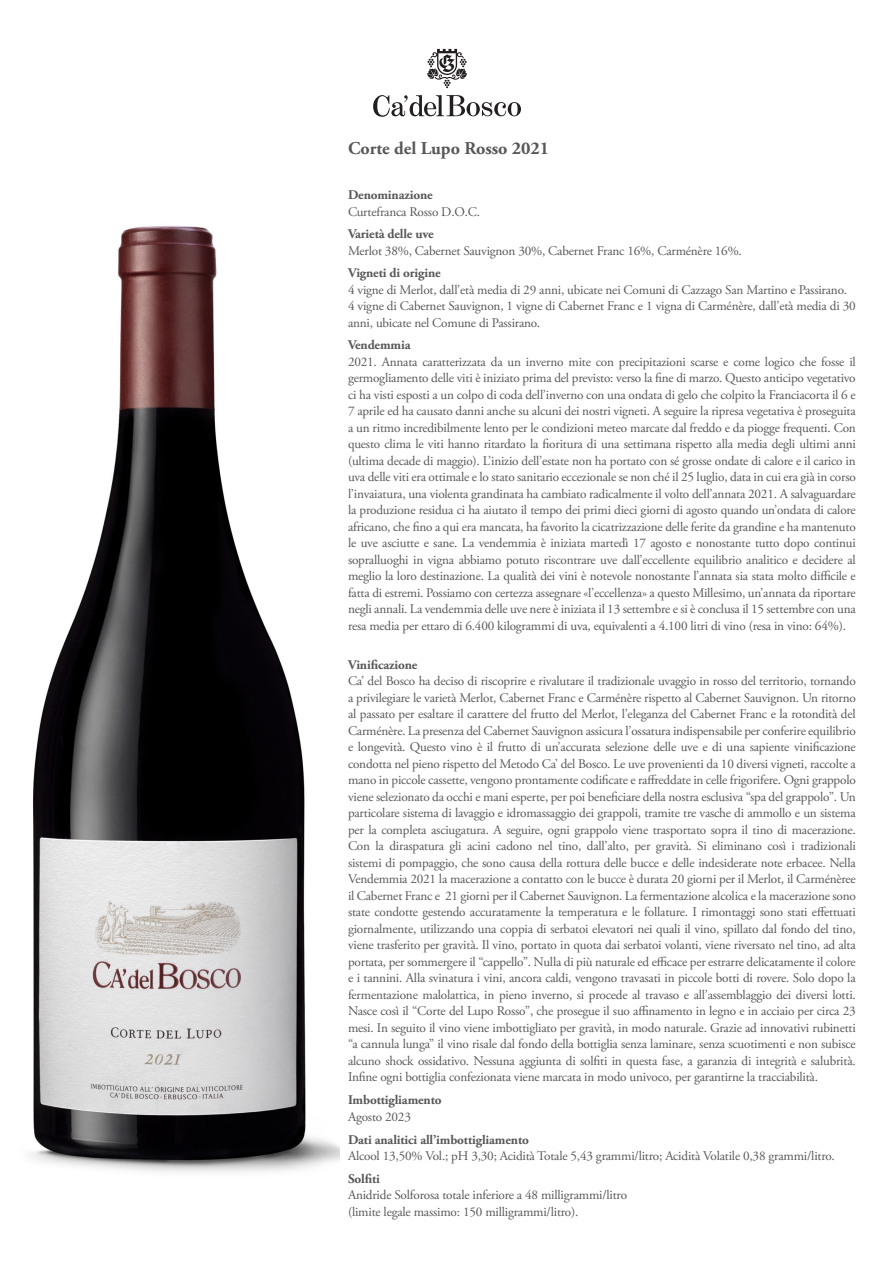
<style>
.page{position:relative;width:893px;height:1263px;background:#fff}
.page>*{position:absolute;margin:0;border:0;box-sizing:border-box;transform-origin:0 0}
.t1{font:700 18px "Adobe Garamond Pro";color:#57585a}
.t2{font:13.2px/16.5px "Adobe Garamond Pro";letter-spacing:-.015em;color:#57585a;text-align:justify}
.t3{font:700 13.2px "Adobe Garamond Pro";letter-spacing:-.01em;color:#57585a}
</style>
<div class="page">
<svg style="left:427px;top:49px;width:40px;height:39px"></svg>
<svg style="left:373px;top:95px;width:148px;height:22px"></svg>
<img style="left:30px;top:225px;width:310px;height:948px">
<p class="t1" style="left:348px;top:138px;width:203px">Corte del Lupo Rosso 2021</p>
<p class="t3" style="left:348px;top:187px;width:86px">Denominazione</p>
<p class="t2" style="left:348px;top:204px;width:134px">Curtefranca Rosso D.O.C.</p>
<p class="t3" style="left:348px;top:226px;width:87px">Varietà delle uve</p>
<p class="t2" style="left:348px;top:243px;width:395px">Merlot 38%, Cabernet Sauvignon 30%, Cabernet Franc 16%, Carménère 16%.</p>
<p class="t3" style="left:348px;top:265px;width:94px">Vigneti di origine</p>
<p class="t2" style="left:348px;top:282px;width:500px">4 vigne di Merlot, dall’età media di 29 anni, ubicate nei Comuni di Cazzago San Martino e Passirano.</p>
<p class="t2" style="left:348px;top:298px;width:509px">4 vigne di Cabernet Sauvignon, 1 vigne di Cabernet Franc e 1 vigna di Carménère, dall’età media di 30 anni, ubicate nel Comune di Passirano.</p>
<p class="t3" style="left:348px;top:337px;width:64px">Vendemmia</p>
<p class="t2" style="left:348px;top:354px;width:509px">2021. Annata caratterizzata da un inverno mite con precipitazioni scarse e come logico che fosse il germogliamento delle viti è iniziato prima del previsto: verso la fine di marzo. Questo anticipo vegetativo ci ha visti esposti a un colpo di coda dell’inverno con una ondata di gelo che colpito la Franciacorta il 6 e 7 aprile ed ha causato danni anche su alcuni dei nostri vigneti. A seguire la ripresa vegetativa è proseguita a un ritmo incredibilmente lento per le condizioni meteo marcate dal freddo e da piogge frequenti. Con questo clima le viti hanno ritardato la fioritura di una settimana rispetto alla media degli ultimi anni (ultima decade di maggio). L’inizio dell’estate non ha portato con sé grosse ondate di calore e il carico in uva delle viti era ottimale e lo stato sanitario eccezionale se non ché il 25 luglio, data in cui era già in corso l’invaiatura, una violenta grandinata ha cambiato radicalmente il volto dell’annata 2021. A salvaguardare la produzione residua ci ha aiutato il tempo dei primi dieci giorni di agosto quando un’ondata di calore africano, che fino a qui era mancata, ha favorito la cicatrizzazione delle ferite da grandine e ha mantenuto le uve asciutte e sane. La vendemmia è iniziata martedì 17 agosto e nonostante tutto dopo continui sopralluoghi in vigna abbiamo potuto riscontrare uve dall’eccellente equilibrio analitico e decidere al meglio la loro destinazione. La qualità dei vini è notevole nonostante l’annata sia stata molto difficile e fatta di estremi. Possiamo con certezza assegnare «l’eccellenza» a questo Millesimo, un’annata da riportare negli annali. La vendemmia delle uve nere è iniziata il 13 settembre e si è conclusa il 15 settembre con una resa media per ettaro di 6.400 kilogrammi di uva, equivalenti a 4.100 litri di vino (resa in vino: 64%).</p>
<p class="t3" style="left:348px;top:657px;width:71px">Vinificazione</p>
<p class="t2" style="left:348px;top:673px;width:509px">Ca’ del Bosco ha deciso di riscoprire e rivalutare il tradizionale uvaggio in rosso del territorio, tornando a privilegiare le varietà Merlot, Cabernet Franc e Carménère rispetto al Cabernet Sauvignon. Un ritorno al passato per esaltare il carattere del frutto del Merlot, l’eleganza del Cabernet Franc e la rotondità del Carménère. La presenza del Cabernet Sauvignon assicura l’ossatura indispensabile per conferire equilibrio e longevità. Questo vino è il frutto di un’accurata selezione delle uve e di una sapiente vinificazione condotta nel pieno rispetto del Metodo Ca’ del Bosco. Le uve provenienti da 10 diversi vigneti, raccolte a mano in piccole cassette, vengono prontamente codificate e raffreddate in celle frigorifere. Ogni grappolo viene selezionato da occhi e mani esperte, per poi beneficiare della nostra esclusiva “spa del grappolo”. Un particolare sistema di lavaggio e idromassaggio dei grappoli, tramite tre vasche di ammollo e un sistema per la completa asciugatura. A seguire, ogni grappolo viene trasportato sopra il tino di macerazione.<br>Con la diraspatura gli acini cadono nel tino, dall’alto, per gravità. Si eliminano così i tradizionali sistemi di pompaggio, che sono causa della rottura delle bucce e delle indesiderate note erbacee. Nella Vendemmia 2021 la macerazione a contatto con le bucce è durata 20 giorni per il Merlot, il Carménèree il Cabernet Franc e 21 giorni per il Cabernet Sauvignon. La fermentazione alcolica e la macerazione sono state condotte gestendo accuratamente la temperatura e le follature. I rimontaggi sono stati effettuati giornalmente, utilizzando una coppia di serbatoi elevatori nei quali il vino, spillato dal fondo del tino, viene trasferito per gravità. Il vino, portato in quota dai serbatoi volanti, viene riversato nel tino, ad alta portata, per sommergere il “cappello”. Nulla di più naturale ed efficace per estrarre delicatamente il colore e i tannini. Alla svinatura i vini, ancora caldi, vengono travasati in piccole botti di rovere. Solo dopo la fermentazione malolattica, in pieno inverno, si procede al travaso e all’assemblaggio dei diversi lotti.<br>Nasce così il “Corte del Lupo Rosso”, che prosegue il suo affinamento in legno e in acciaio per circa 23 mesi. In seguito il vino viene imbottigliato per gravità, in modo naturale. Grazie ad innovativi rubinetti “a cannula lunga” il vino risale dal fondo della bottiglia senza laminare, senza scuotimenti e non subisce alcuno shock ossidativo. Nessuna aggiunta di solfiti in questa fase, a garanzia di integrità e salubrità.<br>Infine ogni bottiglia confezionata viene marcata in modo univoco, per garantirne la tracciabilità.</p>
<p class="t3" style="left:348px;top:1092px;width:95px">Imbottigliamento</p>
<p class="t2" style="left:348px;top:1109px;width:64px">Agosto 2023</p>
<p class="t3" style="left:348px;top:1132px;width:182px">Dati analitici all’imbottigliamento</p>
<p class="t2" style="left:348px;top:1148px;width:488px">Alcool 13,50% Vol.; pH 3,30; Acidità Totale 5,43 grammi/litro; Acidità Volatile 0,38 grammi/litro.</p>
<p class="t3" style="left:348px;top:1171px;width:33px">Solfiti</p>
<p class="t2" style="left:348px;top:1187px;width:281px">Anidride Solforosa totale inferiore a 48 milligrammi/litro</p>
<p class="t2" style="left:348px;top:1203px;width:232px">(limite legale massimo: 150 milligrammi/litro).</p>
</div>
